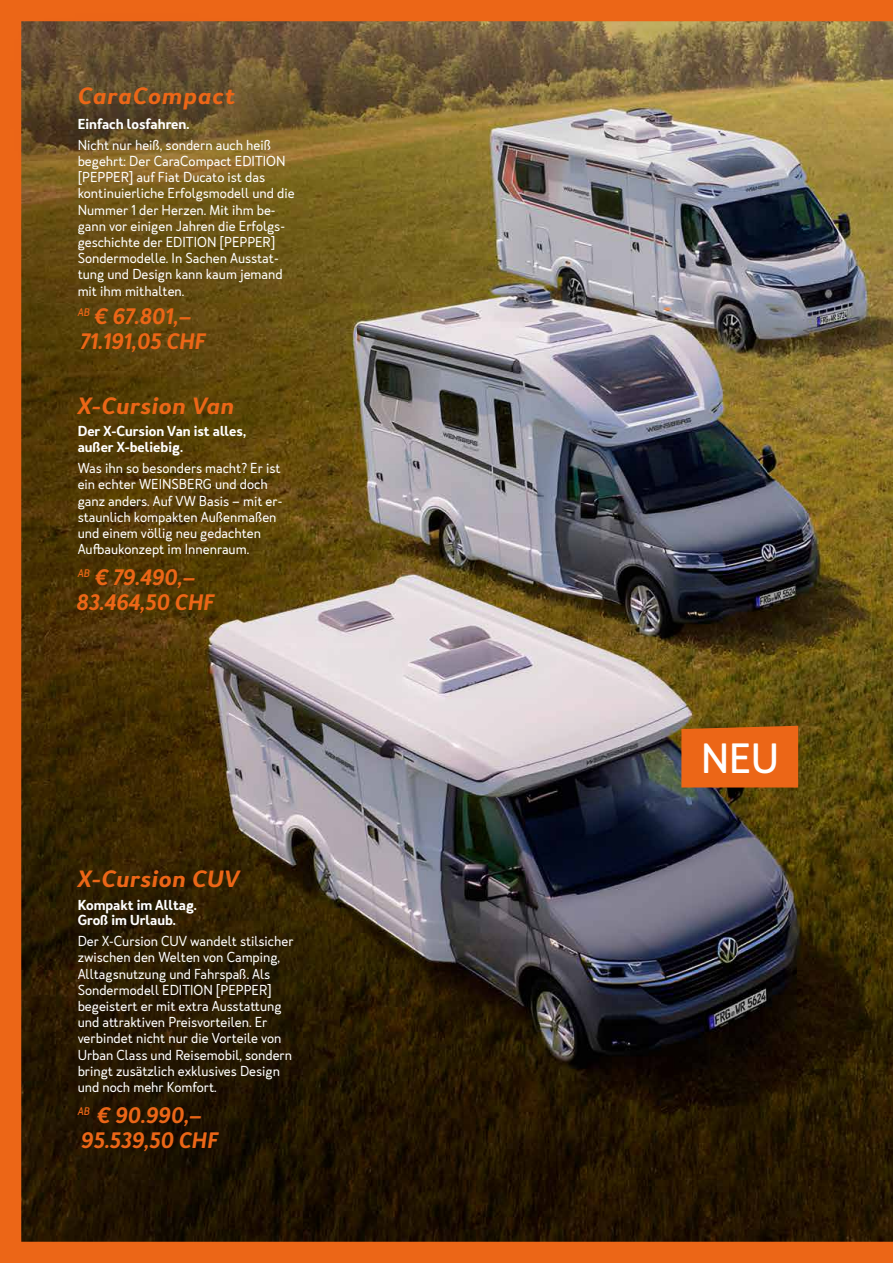
<style>
.page{position:relative;width:893px;height:1263px;background:#fff}
.page>*{position:absolute;margin:0;border:0;box-sizing:border-box;transform-origin:0 0}
.t1{font:500 39.45px "Merlo Neue";color:#fff}
.t2{font:italic 600 21.9px "Merlo Neue";letter-spacing:.025em;color:#ec6617;scale:1.07 1}
.t3{font:italic 600 21.9px "Merlo Neue";letter-spacing:.05em;color:#ec6617;scale:1.07 1}
.t4{font:italic 600 20.85px/25px "Merlo Neue";letter-spacing:.01em;color:#ec6617;text-align:center}
.t5{font:13.5px/16.2px "Merlo Neue";color:#fff}
.t6{font:600 13.5px/15.8px "Merlo Neue";color:#fff}
.t7{font:italic 500 10.35px "Merlo Neue";color:#ec6617}
</style>
<div class="page">
<img style="left:0;top:0;width:893px;height:1263px">
<div style="left:7px;top:13px;width:299px;height:169px;background:#565656;opacity:.75"></div>
<div style="left:681px;top:726px;width:117px;height:61px;background:#ec6617"></div>
<h2 class="t3" style="left:78px;top:81px;width:149px">CaraCompact</h2>
<p class="t6" style="left:78px;top:116px;width:113px">Einfach losfahren.</p>
<p class="t5" style="left:78px;top:137px;width:219px">Nicht nur heiß, sondern auch heiß begehrt: Der CaraCompact EDITION [PEPPER] auf Fiat Ducato ist das kontinuierliche Erfolgsmodell und die<br>Nummer 1 der Herzen. Mit ihm be&shy;gann vor einigen Jahren die Erfolgs&shy;geschichte der EDITION [PEPPER]<br>Sondermodelle. In Sachen Ausstat&shy;tung und Design kann kaum jemand mit ihm mithalten.</p>
<h3 class="t4" style="left:80px;top:304px;width:127px">€ 67.801,–<br>71.191,05 CHF</h3>
<p class="t7" style="left:78px;top:306px;width:14px">AB</p>
<h2 class="t2" style="left:78px;top:391px;width:148px">X-Cursion Van</h2>
<p class="t6" style="left:78px;top:424px;width:170px">Der X-Cursion Van ist alles, außer X-beliebig.</p>
<p class="t5" style="left:78px;top:460px;width:206px">Was ihn so besonders macht? Er ist ein echter WEINSBERG und doch ganz anders. Auf VW Basis – mit er&shy;staunlich kompakten Außenmaßen und einem völlig neu gedachten<br>Aufbaukonzept im Innenraum.</p>
<h3 class="t4" style="left:77px;top:565px;width:139px">€ 79.490,–<br>83.464,50 CHF</h3>
<p class="t7" style="left:78px;top:566px;width:14px">AB</p>
<h2 class="t2" style="left:78px;top:864px;width:153px">X-Cursion CUV</h2>
<p class="t6" style="left:78px;top:897px;width:121px">Kompakt im Alltag.<br>Groß im Urlaub.</p>
<p class="t5" style="left:78px;top:933px;width:217px">Der X-Cursion CUV wandelt stilsicher zwischen den Welten von Camping, Alltagsnutzung und Fahrspaß. Als Sondermodell EDITION [PEPPER] begeistert er mit extra Ausstattung und attraktiven Preisvorteilen. Er verbindet nicht nur die Vorteile von Urban Class und Reisemobil, sondern bringt zusätzlich exklusives Design und noch mehr Komfort.</p>
<h3 class="t4" style="left:81px;top:1103px;width:138px">€ 90.990,–<br>95.539,50 CHF</h3>
<p class="t7" style="left:78px;top:1104px;width:14px">AB</p>
<h1 class="t1" style="left:701px;top:733px;width:79px">NEU</h1>
</div>
